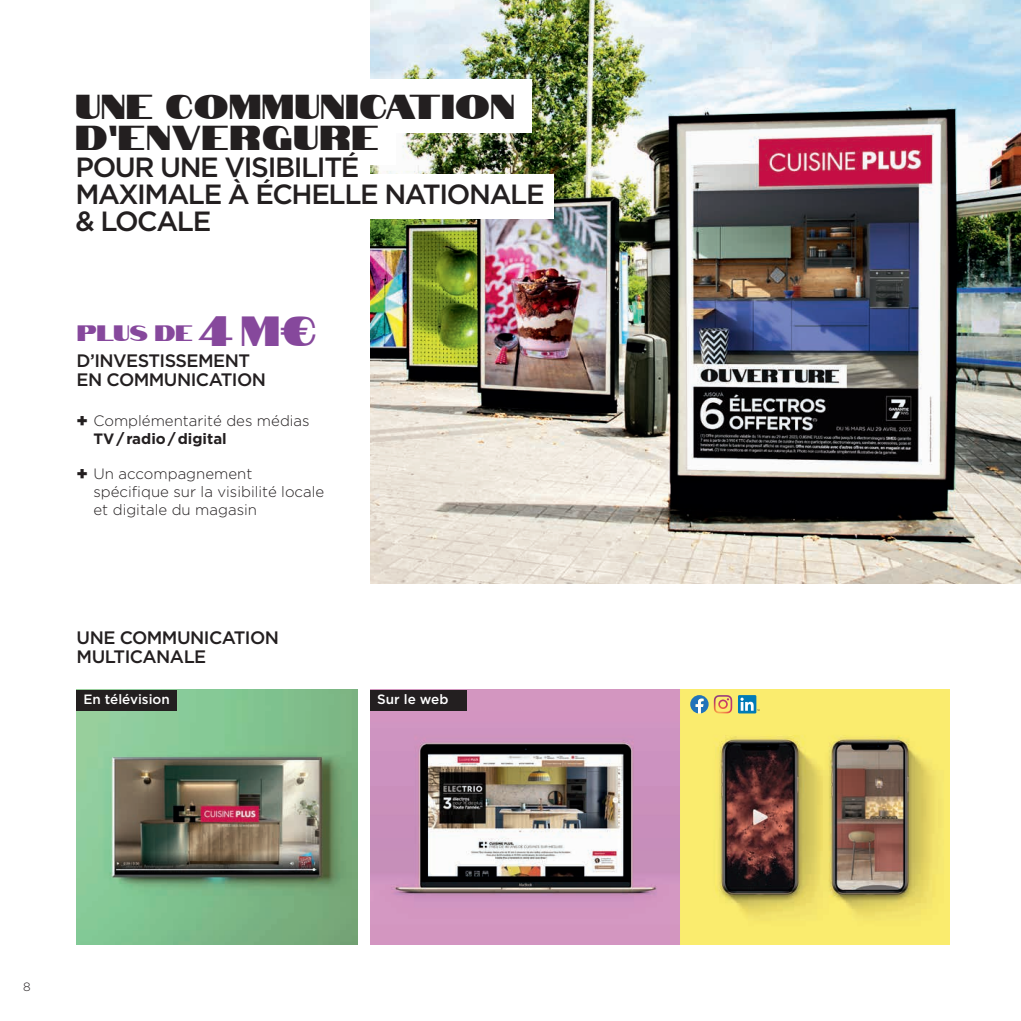
<style>
.page{position:relative;width:1021px;height:1021px;background:#fff}
.page>*{position:absolute;margin:0;border:0;box-sizing:border-box;transform-origin:0 0}
.t1{font:34.5px/31.5px "Notable";letter-spacing:.02em;color:#231f20}
.t2{font:500 27.75px/27px "Gotham";letter-spacing:-.05em;color:#231f20}
.t3{font:22.2px "Notable";color:#86489c}
.t4{font:500 18px/18.8px "Gotham";letter-spacing:-.03em;color:#231f20}
.t5{font:300 15px/18px "Gotham";color:#231f20}
.t6{font:500 13.5px "Gotham";color:#fff}
.t7{font:300 12px "Gotham";color:#231f20}
.s1{font-size:42.3px}
.s2{font-size:42px}
.s3{font-weight:900;font-size:18px}
.s4{font-weight:700}
</style>
<div class="page">
<img style="left:370px;top:0;width:650px;height:584px">
<img style="left:77px;top:689px;width:280px;height:255px">
<img style="left:370px;top:689px;width:579px;height:255px">
<svg style="left:690px;top:695px;width:18px;height:18px"></svg>
<img style="left:713px;top:706px;width:19px;height:7px">
<img style="left:713px;top:695px;width:19px;height:11px">
<svg style="left:738px;top:695px;width:18px;height:18px"></svg>
<svg style="left:740px;top:697px;width:19px;height:13px"></svg>
<div style="left:77px;top:689px;width:100px;height:21px;background:#231f20"></div>
<div style="left:370px;top:689px;width:97px;height:21px;background:#231f20"></div>
<div style="left:71px;top:79px;width:460px;height:54px;background:#fff"></div>
<div style="left:71px;top:111px;width:325px;height:53px;background:#fff"></div>
<div style="left:67px;top:174px;width:486px;height:44px;background:#fff"></div>
<h1 class="t1" style="left:75px;top:91px;width:440px">UNE COMMUNICATION<br>D’ENVERGURE</h1>
<h2 class="t2" style="left:75px;top:154px;width:470px">POUR UNE VISIBILITÉ<br>MAXIMALE À ÉCHELLE NATIONALE &amp; LOCALE</h2>
<h3 class="t3" style="left:77px;top:321px;width:241px">PLUS DE <span class="s1">4</span> <span class="s2">M€</span></h3>
<p class="t4" style="left:77px;top:351px;width:191px">D’INVESTISSEMENT<br>EN COMMUNICATION</p>
<p class="t5" style="left:93px;top:411px;width:218px;text-indent:-17px"><span class="s3">+</span> Complémentarité des médias<br><span class="s4">TV / radio / digital</span></p>
<p class="t5" style="left:93px;top:464px;width:232px;text-indent:-17px"><span class="s3">+</span> Un accompagnement spécifique sur la visibilité locale et digitale du magasin</p>
<p class="t4" style="left:77px;top:628px;width:204px">UNE COMMUNICATION<br>MULTICANALE</p>
<p class="t6" style="left:83px;top:690px;width:88px">En télévision</p>
<p class="t6" style="left:377px;top:690px;width:73px">Sur le web</p>
<p class="t7" style="left:23px;top:978px;width:9px">8</p>
</div>
